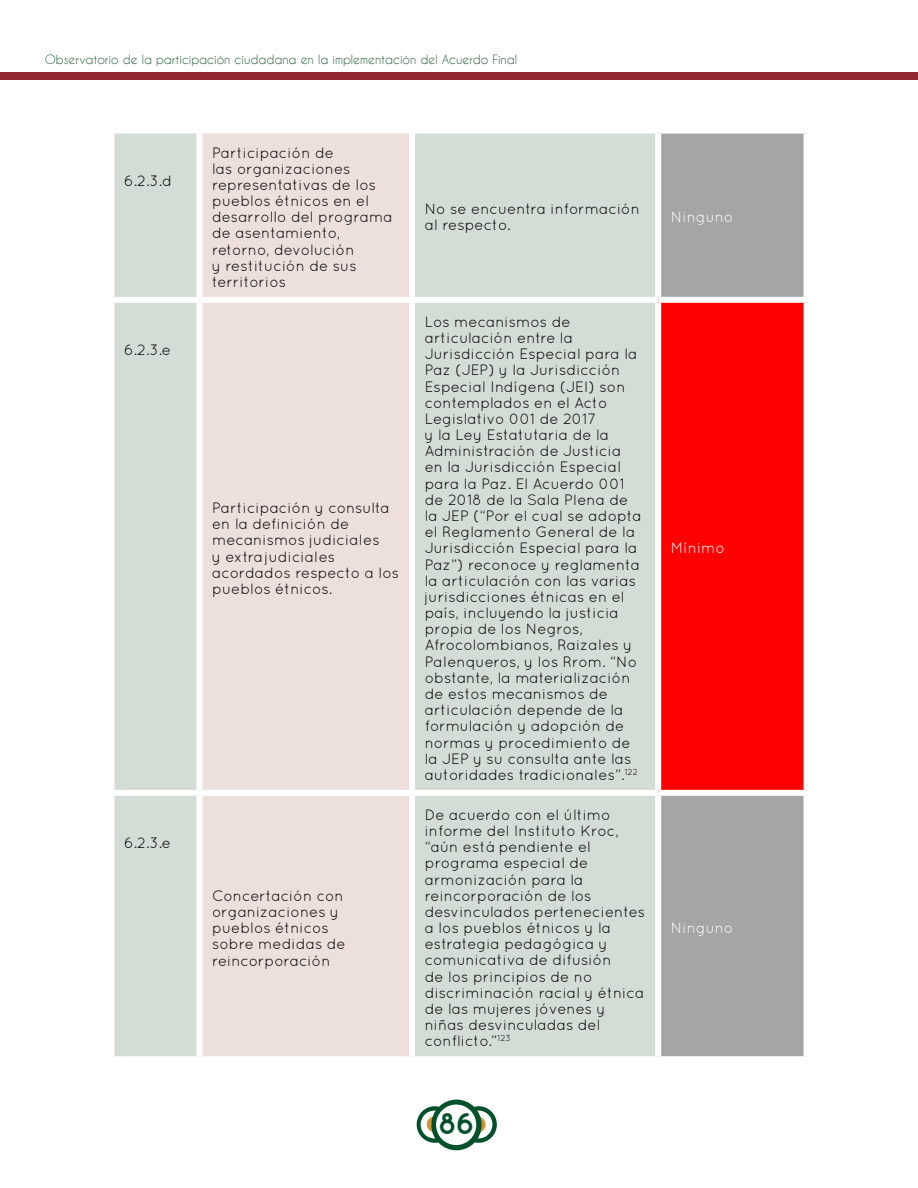
<style>
.page{position:relative;width:918px;height:1188px;background:#fff}
.page>*{position:absolute;margin:0;border:0;box-sizing:border-box;transform-origin:0 0}
.t1{font:700 30px "Quicksand";color:#00502a}
.t2{font:15px/16.2px "Quicksand";color:#000}
.t3{font:15px "Quicksand";color:#fff}
.t4{font:12px "Caviar Dreams";color:#205b36}
</style>
<div class="page">
<div style="left:0;top:72px;width:918px;height:8px;background:#932733"></div>
<svg style="left:461px;top:1106px;width:36px;height:37px"></svg>
<div style="left:465px;top:1111px;width:27px;height:27px;background:#fff;border-radius:50%"></div>
<svg style="left:481px;top:1117px;width:5px;height:15px"></svg>
<svg style="left:417px;top:1106px;width:36px;height:37px"></svg>
<div style="left:421px;top:1111px;width:27px;height:27px;background:#fff;border-radius:50%"></div>
<svg style="left:427px;top:1116px;width:6px;height:16px"></svg>
<svg style="left:431px;top:1100px;width:51px;height:50px"></svg>
<div style="left:436px;top:1105px;width:40px;height:40px;background:#fff;border-radius:50%"></div>
<div style="left:114px;top:134px;width:541px;height:922px;background:#d3dcd5"></div>
<div style="left:202px;top:134px;width:207px;height:922px;background:#eddfdb"></div>
<div style="left:661px;top:134px;width:143px;height:922px;background:#a5a5a5"></div>
<div style="left:658px;top:300px;width:149px;height:493px;background:#f00"></div>
<div style="left:196px;top:134px;width:6px;height:163px;background:#fff"></div>
<div style="left:409px;top:134px;width:6px;height:163px;background:#fff"></div>
<div style="left:108px;top:297px;width:91px;height:6px;background:#fff"></div>
<div style="left:199px;top:297px;width:213px;height:6px;background:#fff"></div>
<div style="left:196px;top:303px;width:6px;height:487px;background:#fff"></div>
<div style="left:412px;top:297px;width:246px;height:6px;background:#fff"></div>
<div style="left:409px;top:303px;width:6px;height:487px;background:#fff"></div>
<div style="left:658px;top:297px;width:152px;height:6px;background:#fff"></div>
<div style="left:655px;top:303px;width:6px;height:487px;background:#fff"></div>
<div style="left:804px;top:303px;width:6px;height:487px;background:#fff"></div>
<div style="left:108px;top:790px;width:91px;height:6px;background:#fff"></div>
<div style="left:199px;top:790px;width:213px;height:6px;background:#fff"></div>
<div style="left:196px;top:796px;width:6px;height:260px;background:#fff"></div>
<div style="left:412px;top:790px;width:246px;height:6px;background:#fff"></div>
<div style="left:409px;top:796px;width:6px;height:260px;background:#fff"></div>
<div style="left:658px;top:790px;width:152px;height:6px;background:#fff"></div>
<p class="t4" style="left:45px;top:52px;width:474px">Observatorio de la participación ciudadana en la implementación del Acuerdo Final</p>
<p class="t2" style="left:124px;top:172px;width:49px">6.2.3.d</p>
<p class="t2" style="left:124px;top:342px;width:48px">6.2.3.e</p>
<p class="t2" style="left:124px;top:835px;width:48px">6.2.3.e</p>
<p class="t2" style="left:212px;top:144px;width:182px">Participación de<br>las organizaciones representativas de los pueblos étnicos en el desarrollo del programa de asentamiento, retorno, devolución<br>y restitución de sus territorios</p>
<p class="t2" style="left:212px;top:499px;width:188px">Participación y consulta en la definición de mecanismos judiciales<br>y extrajudiciales acordados respecto a los pueblos étnicos.</p>
<p class="t2" style="left:212px;top:887px;width:135px">Concertación con organizaciones y pueblos étnicos sobre medidas de reincorporación</p>
<p class="t2" style="left:425px;top:201px;width:217px">No se encuentra información al respecto.</p>
<p class="t3" style="left:671px;top:208px;width:64px">Ninguno</p>
<p class="t2" style="left:425px;top:313px;width:219px">Los mecanismos de articulación entre la<br>Jurisdicción Especial para la<br>Paz (JEP) y la Jurisdicción<br>Especial Indígena (JEI) son contemplados en el Acto<br>Legislativo 001 de 2017<br>y la Ley Estatutaria de la<br>Administración de Justicia en la Jurisdicción Especial para la Paz. El Acuerdo 001 de 2018 de la Sala Plena de la JEP (“Por el cual se adopta el Reglamento General de la<br>Jurisdicción Especial para la<br>Paz”) reconoce y reglamenta la articulación con las varias jurisdicciones étnicas en el país, incluyendo la justicia propia de los Negros,<br>Afrocolombianos, Raizales y<br>Palenqueros, y los Rrom. “No obstante, la materialización de estos mecanismos de articulación depende de la formulación y adopción de normas y procedimiento de la JEP y su consulta ante las autoridades tradicionales”.<sup>122</sup></p>
<p class="t2" style="left:425px;top:806px;width:222px">De acuerdo con el último informe del Instituto Kroc, “aún está pendiente el programa especial de armonización para la reincorporación de los desvinculados pertenecientes a los pueblos étnicos y la estrategia pedagógica y comunicativa de difusión<br>de los principios de no discriminación racial y étnica de las mujeres jóvenes y niñas desvinculadas del conflicto.”<sup>123</sup></p>
<h1 class="t1" style="left:438px;top:1105px;width:38px">86</h1>
<p class="t3" style="left:671px;top:540px;width:55px">Mínimo</p>
<p class="t3" style="left:671px;top:919px;width:64px">Ninguno</p>
</div>
